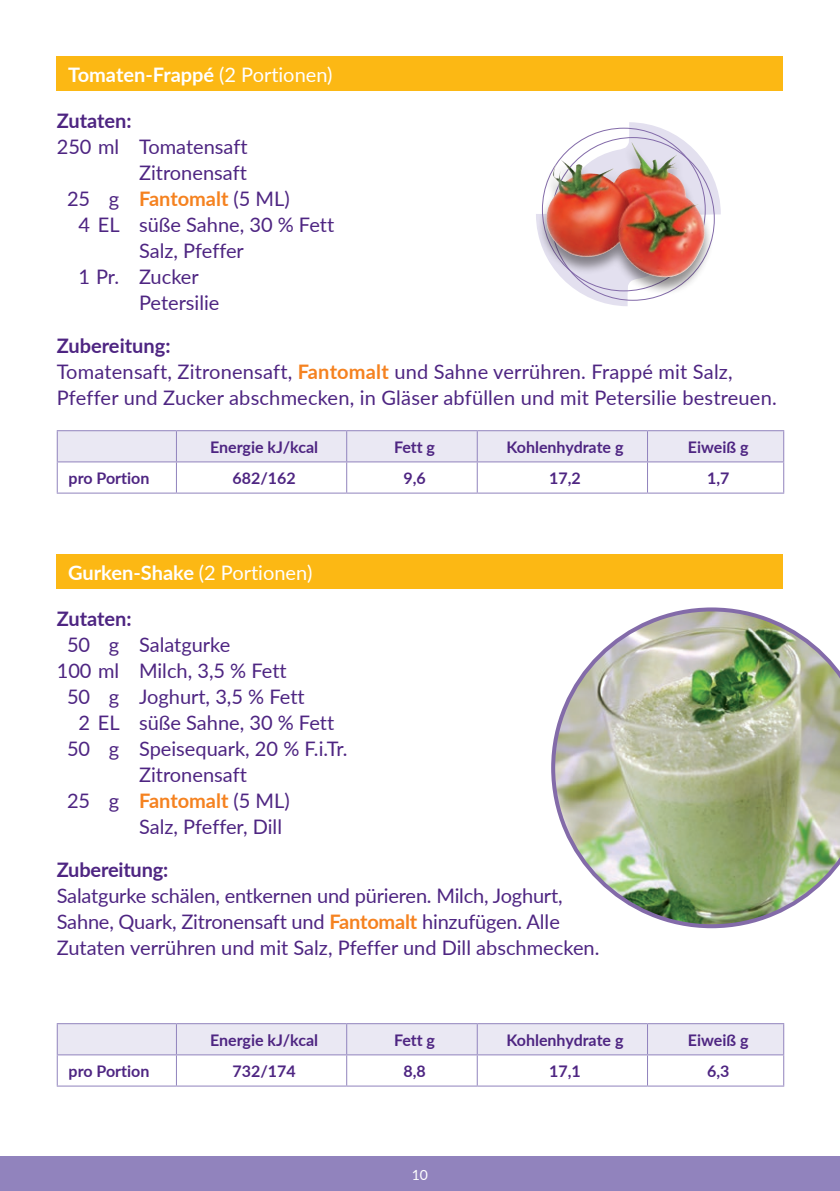
<style>
.page{position:relative;width:840px;height:1191px;background:#fff}
.page>*{position:absolute;margin:0;border:0;box-sizing:border-box;transform-origin:0 0}
.t1{font:20px/26px "Lato";color:#4e2582}
.t2{font:700 20px "Lato";color:#fff}
.t3{font:700 20px "Lato";color:#f58220}
.t4{font:700 20px "Lato";letter-spacing:-.01em;color:#4e2582}
.t5{font:700 16px "Lato";color:#4e2582}
.t6{font:14px "Lato";color:#fff}
.s1{font-weight:400}
.s2{font-weight:400;color:#4e2582}
.s3{font-weight:700}
.s4{font-weight:700;color:#f58220}
</style>
<div class="page">
<div style="left:0;top:1157px;width:839px;height:34px;background:#9183bd"></div>
<div style="left:57px;top:57px;width:725px;height:34px;background:#fcb814"></div>
<div style="left:58px;top:431px;width:724px;height:30px;background:#eae8f3"></div>
<hr style="left:57px;top:430px;width:119px;height:1px;background:#9183bd">
<hr style="left:57px;top:431px;width:1px;height:30px;background:#9183bd">
<hr style="left:176px;top:430px;width:170px;height:1px;background:#9183bd">
<hr style="left:176px;top:431px;width:1px;height:30px;background:#9183bd">
<hr style="left:346px;top:430px;width:131px;height:1px;background:#9183bd">
<hr style="left:346px;top:431px;width:1px;height:30px;background:#9183bd">
<hr style="left:477px;top:430px;width:170px;height:1px;background:#9183bd">
<hr style="left:476px;top:431px;width:1px;height:30px;background:#9183bd">
<hr style="left:647px;top:430px;width:136px;height:1px;background:#9183bd">
<hr style="left:646px;top:431px;width:1px;height:30px;background:#9183bd">
<hr style="left:782px;top:431px;width:1px;height:30px;background:#9183bd">
<hr style="left:57px;top:461px;width:119px;height:1px;background:#9183bd">
<hr style="left:57px;top:462px;width:1px;height:30px;background:#9183bd">
<hr style="left:176px;top:461px;width:170px;height:1px;background:#9183bd">
<hr style="left:176px;top:462px;width:1px;height:30px;background:#9183bd">
<hr style="left:346px;top:461px;width:131px;height:1px;background:#9183bd">
<hr style="left:346px;top:462px;width:1px;height:30px;background:#9183bd">
<hr style="left:477px;top:461px;width:170px;height:1px;background:#9183bd">
<hr style="left:476px;top:462px;width:1px;height:30px;background:#9183bd">
<hr style="left:647px;top:461px;width:136px;height:1px;background:#9183bd">
<hr style="left:646px;top:462px;width:1px;height:30px;background:#9183bd">
<hr style="left:782px;top:462px;width:1px;height:30px;background:#9183bd">
<hr style="left:57px;top:492px;width:119px;height:1px;background:#9183bd">
<hr style="left:176px;top:492px;width:170px;height:1px;background:#9183bd">
<hr style="left:477px;top:492px;width:170px;height:1px;background:#9183bd">
<hr style="left:647px;top:492px;width:136px;height:1px;background:#9183bd">
<hr style="left:346px;top:492px;width:131px;height:1px;background:#9183bd">
<div style="left:57px;top:554px;width:725px;height:34px;background:#fcb814"></div>
<div style="left:58px;top:1024px;width:724px;height:30px;background:#eae8f3"></div>
<hr style="left:57px;top:1023px;width:119px;height:1px;background:#9183bd">
<hr style="left:57px;top:1024px;width:1px;height:30px;background:#9183bd">
<hr style="left:176px;top:1023px;width:170px;height:1px;background:#9183bd">
<hr style="left:176px;top:1024px;width:1px;height:30px;background:#9183bd">
<hr style="left:346px;top:1023px;width:131px;height:1px;background:#9183bd">
<hr style="left:346px;top:1024px;width:1px;height:30px;background:#9183bd">
<hr style="left:477px;top:1023px;width:170px;height:1px;background:#9183bd">
<hr style="left:476px;top:1024px;width:1px;height:30px;background:#9183bd">
<hr style="left:647px;top:1023px;width:136px;height:1px;background:#9183bd">
<hr style="left:646px;top:1024px;width:1px;height:30px;background:#9183bd">
<hr style="left:782px;top:1024px;width:1px;height:30px;background:#9183bd">
<hr style="left:57px;top:1054px;width:119px;height:1px;background:#9183bd">
<hr style="left:57px;top:1055px;width:1px;height:30px;background:#9183bd">
<hr style="left:176px;top:1054px;width:170px;height:1px;background:#9183bd">
<hr style="left:176px;top:1055px;width:1px;height:30px;background:#9183bd">
<hr style="left:346px;top:1054px;width:131px;height:1px;background:#9183bd">
<hr style="left:346px;top:1055px;width:1px;height:30px;background:#9183bd">
<hr style="left:477px;top:1054px;width:170px;height:1px;background:#9183bd">
<hr style="left:476px;top:1055px;width:1px;height:30px;background:#9183bd">
<hr style="left:647px;top:1054px;width:136px;height:1px;background:#9183bd">
<hr style="left:646px;top:1055px;width:1px;height:30px;background:#9183bd">
<hr style="left:782px;top:1055px;width:1px;height:30px;background:#9183bd">
<hr style="left:57px;top:1085px;width:119px;height:1px;background:#9183bd">
<hr style="left:176px;top:1085px;width:170px;height:1px;background:#9183bd">
<hr style="left:477px;top:1085px;width:170px;height:1px;background:#9183bd">
<hr style="left:647px;top:1085px;width:136px;height:1px;background:#9183bd">
<hr style="left:346px;top:1085px;width:131px;height:1px;background:#9183bd">
<svg style="left:536px;top:122px;width:184px;height:184px"></svg>
<div style="left:537px;top:143px;width:176px;height:152px;background:#231f20;opacity:.5"></div>
<img style="left:542px;top:142px;width:169px;height:144px">
<img style="left:551px;top:607px;width:288px;height:321px">
<p class="t2" style="left:68px;top:60px;width:266px">Tomaten-Frappé <span class="s1">(2 Portionen)</span></p>
<p class="t4" style="left:57px;top:106px;width:76px">Zutaten:</p>
<p class="t1" style="left:57px;top:133px;width:192px">250 ml Tomatensaft</p>
<p class="t1" style="left:139px;top:159px;width:109px">Zitronensaft</p>
<p class="t3" style="left:67px;top:184px;width:224px"><span class="s2">25 g</span> Fantomalt <span class="s2">(5 ML)</span></p>
<p class="t1" style="left:79px;top:211px;width:257px">4 EL süße Sahne, 30 % Fett</p>
<p class="t1" style="left:139px;top:237px;width:106px">Salz, Pfeffer</p>
<p class="t1" style="left:79px;top:263px;width:122px">1 Pr. Zucker</p>
<p class="t1" style="left:139px;top:289px;width:82px">Petersilie</p>
<p class="t1" style="left:57px;top:332px;width:721px"><span class="s3">Zubereitung:<br></span>Tomatensaft, Zitronensaft, <span class="s4">Fantomalt</span> und Sahne verrühren. Frappé mit Salz,<br>Pfeffer und Zucker abschmecken, in Gläser abfüllen und mit Petersilie bestreuen.</p>
<p class="t5" style="left:210px;top:435px;width:110px">Energie kJ/kcal</p>
<p class="t5" style="left:394px;top:435px;width:43px">Fett g</p>
<p class="t5" style="left:506px;top:435px;width:118px">Kohlenhydrate g</p>
<p class="t5" style="left:687px;top:435px;width:62px">Eiweiß g</p>
<p class="t5" style="left:69px;top:466px;width:82px">pro Portion</p>
<p class="t5" style="left:232px;top:466px;width:65px">682/162</p>
<p class="t5" style="left:403px;top:466px;width:24px">9,6</p>
<p class="t5" style="left:549px;top:466px;width:33px">17,2</p>
<p class="t5" style="left:706px;top:466px;width:24px">1,7</p>
<p class="t2" style="left:68px;top:557px;width:246px">Gurken-Shake <span class="s1">(2 Portionen)</span></p>
<p class="t4" style="left:57px;top:604px;width:76px">Zutaten:</p>
<p class="t1" style="left:67px;top:631px;width:165px">50 g Salatgurke</p>
<p class="t1" style="left:57px;top:657px;width:231px">100 ml Milch, 3,5 % Fett</p>
<p class="t1" style="left:67px;top:683px;width:239px">50 g Joghurt, 3,5 % Fett</p>
<p class="t1" style="left:79px;top:709px;width:257px">2 EL süße Sahne, 30 % Fett</p>
<p class="t1" style="left:67px;top:735px;width:282px">50 g Speisequark, 20 % F.i.Tr.</p>
<p class="t1" style="left:139px;top:761px;width:109px">Zitronensaft</p>
<p class="t3" style="left:67px;top:786px;width:224px"><span class="s2">25 g</span> Fantomalt <span class="s2">(5 ML)</span></p>
<p class="t1" style="left:139px;top:813px;width:144px">Salz, Pfeffer, Dill</p>
<p class="t4" style="left:57px;top:855px;width:113px">Zubereitung:</p>
<p class="t1" style="left:57px;top:882px;width:544px">Salatgurke schälen, entkernen und pürieren. Milch, Joghurt,<br>Sahne, Quark, Zitronensaft und <span class="s4">Fantomalt</span> hinzufügen. Alle<br>Zutaten verrühren und mit Salz, Pfeffer und Dill abschmecken.</p>
<p class="t5" style="left:210px;top:1028px;width:110px">Energie kJ/kcal</p>
<p class="t5" style="left:394px;top:1028px;width:43px">Fett g</p>
<p class="t5" style="left:506px;top:1028px;width:118px">Kohlenhydrate g</p>
<p class="t5" style="left:687px;top:1028px;width:62px">Eiweiß g</p>
<p class="t5" style="left:69px;top:1059px;width:82px">pro Portion</p>
<p class="t5" style="left:232px;top:1059px;width:65px">732/174</p>
<p class="t5" style="left:403px;top:1059px;width:24px">8,8</p>
<p class="t5" style="left:549px;top:1059px;width:33px">17,1</p>
<p class="t5" style="left:706px;top:1059px;width:24px">6,3</p>
<p class="t6" style="left:411px;top:1164px;width:18px">10</p>
</div>
